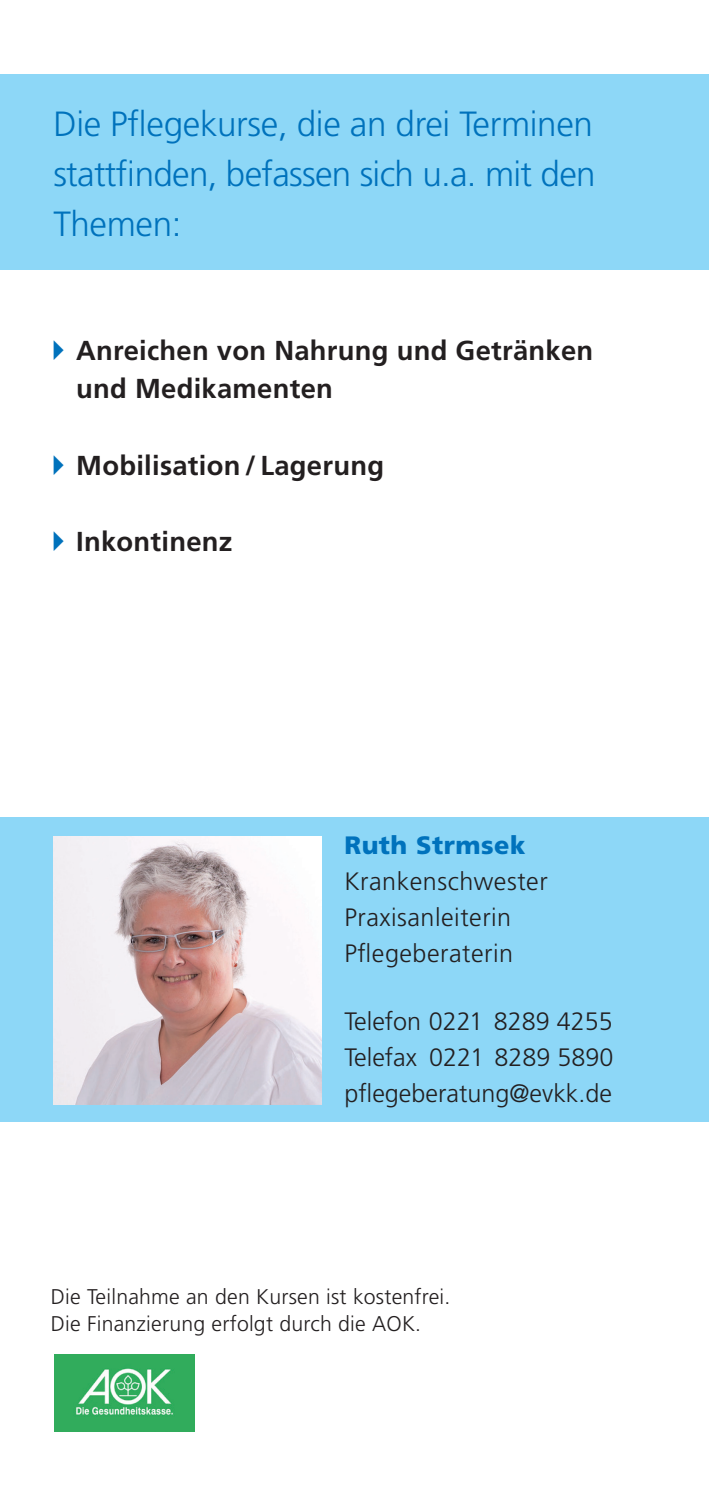
<style>
.page{position:relative;width:709px;height:1489px;background:#fff}
.page>*{position:absolute;margin:0;border:0;box-sizing:border-box;transform-origin:0 0}
.t1{font:300 35px/50px "Frutiger";letter-spacing:-.02em;color:#0072bc;text-align:justify}
.t2{font:700 27.25px/38.2px "Frutiger";letter-spacing:.01em;color:#231f20}
.t3{font:300 25.25px/36px "Frutiger";letter-spacing:.02em;color:#231f20}
.t4{font:900 25.25px "Frutiger";letter-spacing:.02em;color:#0072bc}
.t5{font:300 21.25px/27.5px "Frutiger";letter-spacing:.01em;color:#231f20}
</style>
<div class="page">
<div style="left:0;top:74px;width:709px;height:196px;background:#8dd7f7"></div>
<div style="left:0;top:817px;width:709px;height:304px;background:#8dd7f7"></div>
<img style="left:54px;top:836px;width:267px;height:267px">
<img style="left:54px;top:1354px;width:140px;height:77px">
<h1 class="t1" style="left:53px;top:98px;width:544px">Die Pflegekurse, die an drei Terminen stattfinden, befassen sich u.a. mit den Themen:</h1>
<p class="t2" style="left:76px;top:330px;width:518px">Anreichen von Nahrung und Getränken und Medikamenten</p>
<p class="t2" style="left:76px;top:445px;width:309px">Mobilisation / Lagerung</p>
<p class="t2" style="left:76px;top:522px;width:158px">Inkontinenz</p>
<p class="t4" style="left:344px;top:830px;width:182px">Ruth Strmsek</p>
<p class="t3" style="left:344px;top:863px;width:205px">Krankenschwester<br>Praxisanleiterin<br>Pflegeberaterin</p>
<p class="t3" style="left:344px;top:1002px;width:271px;text-align:justify">Telefon 0221 8289 4255<br>Telefax 0221 8289 5890 pflegeberatung@evkk.de</p>
<p class="t5" style="left:51px;top:1282px;width:401px">Die Teilnahme an den Kursen ist kostenfrei.<br>Die Finanzierung erfolgt durch die AOK.</p>
</div>
